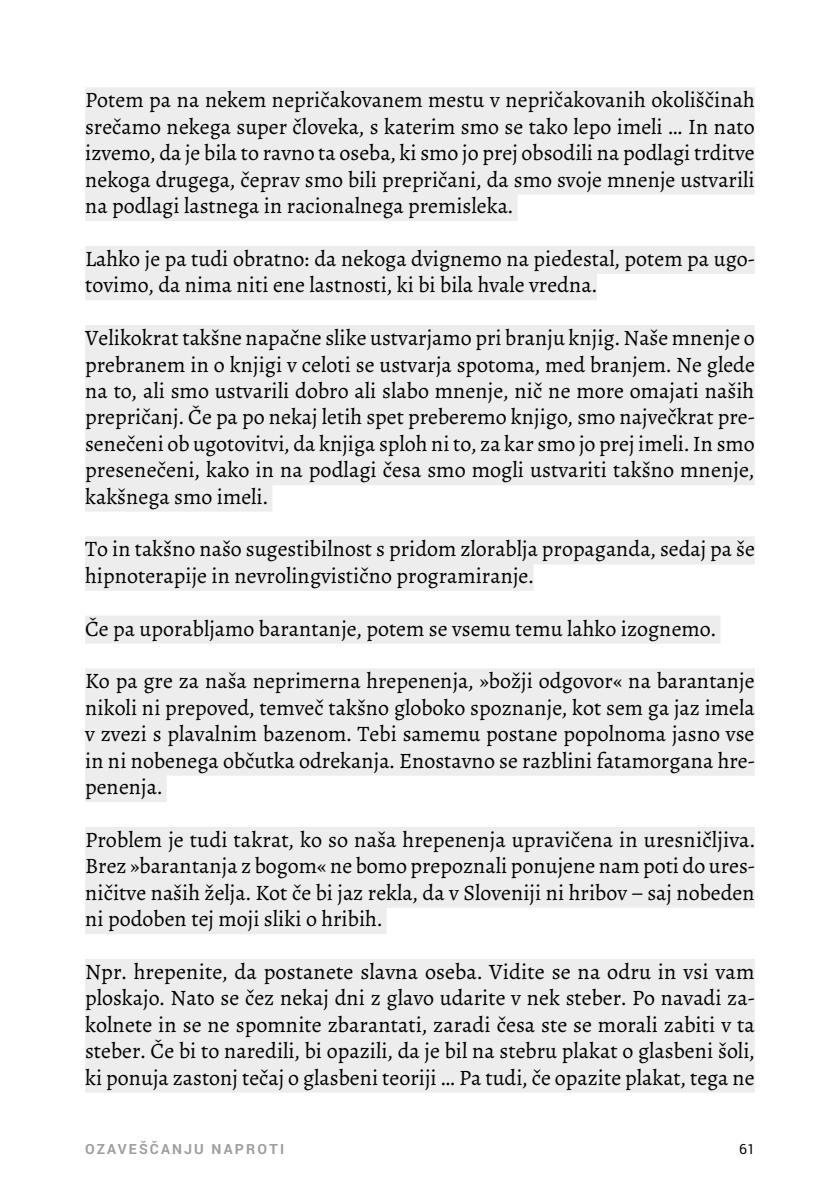
<style>
.page{position:relative;width:840px;height:1191px;background:#fff}
.page>*{position:absolute;margin:0;border:0;box-sizing:border-box;transform-origin:0 0}
.t1{font:22px/26.4px "Alegreya";color:#000;text-align:justify}
.t2{font:700 14px "Roboto";letter-spacing:.15em;color:#9d9d9c}
.t3{font:14px "Roboto";color:#000}
</style>
<div class="page">
<div style="left:85px;top:87px;width:669px;height:28px;background:#ededed"></div>
<div style="left:85px;top:114px;width:669px;height:28px;background:#ededed"></div>
<div style="left:85px;top:140px;width:669px;height:28px;background:#ededed"></div>
<div style="left:85px;top:167px;width:669px;height:28px;background:#ededed"></div>
<div style="left:85px;top:193px;width:432px;height:28px;background:#ededed"></div>
<div style="left:85px;top:246px;width:669px;height:28px;background:#ededed"></div>
<div style="left:85px;top:272px;width:511px;height:28px;background:#ededed"></div>
<div style="left:85px;top:325px;width:669px;height:28px;background:#ededed"></div>
<div style="left:85px;top:351px;width:669px;height:28px;background:#ededed"></div>
<div style="left:85px;top:378px;width:669px;height:28px;background:#ededed"></div>
<div style="left:85px;top:404px;width:669px;height:28px;background:#ededed"></div>
<div style="left:85px;top:431px;width:669px;height:28px;background:#ededed"></div>
<div style="left:85px;top:457px;width:669px;height:28px;background:#ededed"></div>
<div style="left:85px;top:483px;width:187px;height:28px;background:#ededed"></div>
<div style="left:85px;top:536px;width:669px;height:28px;background:#ededed"></div>
<div style="left:85px;top:563px;width:448px;height:28px;background:#ededed"></div>
<div style="left:85px;top:615px;width:635px;height:28px;background:#ededed"></div>
<div style="left:85px;top:668px;width:669px;height:28px;background:#ededed"></div>
<div style="left:85px;top:695px;width:669px;height:28px;background:#ededed"></div>
<div style="left:85px;top:721px;width:669px;height:28px;background:#ededed"></div>
<div style="left:85px;top:747px;width:669px;height:28px;background:#ededed"></div>
<div style="left:85px;top:774px;width:82px;height:28px;background:#ededed"></div>
<div style="left:85px;top:827px;width:669px;height:28px;background:#ededed"></div>
<div style="left:85px;top:853px;width:669px;height:28px;background:#ededed"></div>
<div style="left:85px;top:879px;width:669px;height:28px;background:#ededed"></div>
<div style="left:85px;top:906px;width:301px;height:28px;background:#ededed"></div>
<div style="left:85px;top:959px;width:669px;height:28px;background:#ededed"></div>
<div style="left:85px;top:985px;width:669px;height:28px;background:#ededed"></div>
<div style="left:85px;top:1011px;width:669px;height:28px;background:#ededed"></div>
<div style="left:85px;top:1038px;width:669px;height:28px;background:#ededed"></div>
<div style="left:85px;top:1064px;width:669px;height:28px;background:#ededed"></div>
<p class="t1" style="left:85px;top:87px;width:670px">Potem pa na nekem nepričakovanem mestu v nepričakovanih okoliščinah srečamo nekega super človeka, s katerim smo se tako lepo imeli … In nato izvemo, da je bila to ravno ta oseba, ki smo jo prej obsodili na podlagi trditve nekoga drugega, čeprav smo bili prepričani, da smo svoje mnenje ustvarili na podlagi lastnega in racionalnega premisleka.</p>
<p class="t1" style="left:85px;top:245px;width:670px">Lahko je pa tudi obratno: da nekoga dvignemo na piedestal, potem pa ugo&shy;tovimo, da nima niti ene lastnosti, ki bi bila hvale vredna.</p>
<p class="t1" style="left:85px;top:325px;width:671px">Velikokrat takšne napačne slike ustvarjamo pri branju knjig. Naše mnenje o prebranem in o knjigi v celoti se ustvarja spotoma, med branjem. Ne glede na to, ali smo ustvarili dobro ali slabo mnenje, nič ne more omajati naših prepričanj. Če pa po nekaj letih spet preberemo knjigo, smo največkrat pre&shy;senečeni ob ugotovitvi, da knjiga sploh ni to, za kar smo jo prej imeli. In smo presenečeni, kako in na podlagi česa smo mogli ustvariti takšno mnenje, kakšnega smo imeli.</p>
<p class="t1" style="left:85px;top:536px;width:671px">To in takšno našo sugestibilnost s pridom zlorablja propaganda, sedaj pa še hipnoterapije in nevrolingvistično programiranje.</p>
<p class="t1" style="left:85px;top:615px;width:632px">Če pa uporabljamo barantanje, potem se vsemu temu lahko izognemo.</p>
<p class="t1" style="left:85px;top:668px;width:670px">Ko pa gre za naša neprimerna hrepenenja, »božji odgovor« na barantanje nikoli ni prepoved, temveč takšno globoko spoznanje, kot sem ga jaz imela v zvezi s plavalnim bazenom. Tebi samemu postane popolnoma jasno vse in ni nobenega občutka odrekanja. Enostavno se razblini fatamorgana hre&shy;penenja.</p>
<p class="t1" style="left:85px;top:826px;width:671px">Problem je tudi takrat, ko so naša hrepenenja upravičena in uresničljiva.<br>Brez »barantanja z bogom« ne bomo prepoznali ponujene nam poti do ures&shy;ničitve naših želja. Kot če bi jaz rekla, da v Sloveniji ni hribov − saj nobeden ni podoben tej moji sliki o hribih.</p>
<p class="t1" style="left:85px;top:958px;width:670px">Npr. hrepenite, da postanete slavna oseba. Vidite se na odru in vsi vam ploskajo. Nato se čez nekaj dni z glavo udarite v nek steber. Po navadi za&shy;kolnete in se ne spomnite zbarantati, zaradi česa ste se morali zabiti v ta steber. Če bi to naredili, bi opazili, da je bil na stebru plakat o glasbeni šoli, ki ponuja zastonj tečaj o glasbeni teoriji … Pa tudi, če opazite plakat, tega ne</p>
<p class="t2" style="left:85px;top:1139px;width:200px">OZAVEŠČANJU NAPROTI</p>
<p class="t3" style="left:738px;top:1139px;width:17px">61</p>
</div>
